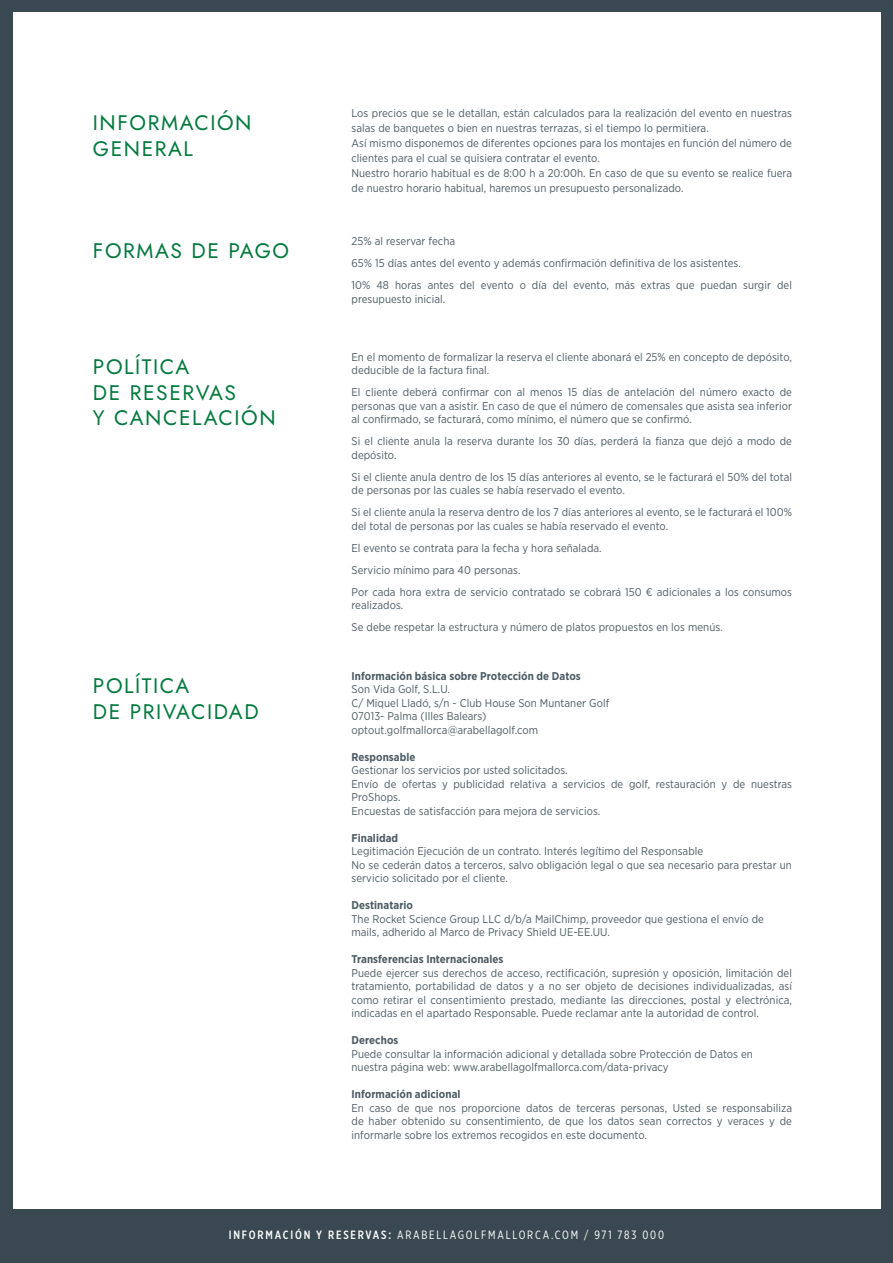
<style>
.page{position:relative;width:893px;height:1263px;background:#3a4951}
.page>*{position:absolute;margin:0;border:0;box-sizing:border-box;transform-origin:0 0}
.t1{font:21px/25.2px "Jost";letter-spacing:.075em;color:#03793e}
.t2{font:12px "Gotham X Narrow";letter-spacing:.15em;color:#fff}
.t3{font:11.25px/13.5px "Gotham Narrow";letter-spacing:.005em;color:#4c5c64}
.t4{font:700 11.25px "Gotham Narrow";letter-spacing:.005em;color:#4c5c64}
.s1{font-weight:500}
</style>
<div class="page">
<div style="left:13px;top:13px;width:867px;height:1196px;background:#fff"></div>
<h1 class="t1" style="left:93px;top:111px;width:160px">INFORMACIÓN<br>GENERAL</h1>
<h1 class="t1" style="left:93px;top:239px;width:198px">FORMAS DE PAGO</h1>
<h1 class="t1" style="left:93px;top:355px;width:184px">POLÍTICA<br>DE RESERVAS<br>Y CANCELACIÓN</h1>
<h1 class="t1" style="left:93px;top:674px;width:167px">POLÍTICA<br>DE PRIVACIDAD</h1>
<p class="t3" style="left:351px;top:105px;width:442px;line-height:15px">Los precios que se le detallan, están calculados para la realización del evento en nuestras salas de banquetes o bien en nuestras terrazas, si el tiempo lo permitiera.<br>Así mismo disponemos de diferentes opciones para los montajes en función del número de clientes para el cual se quisiera contratar el evento.<br>Nuestro horario habitual es de 8:00 h a 20:00h. En caso de que su evento se realice fuera de nuestro horario habitual, haremos un presupuesto personalizado.</p>
<p class="t3" style="left:351px;top:230px;width:442px;line-height:22px">25% al reservar fecha<br>65% 15 días antes del evento y además confirmación definitiva de los asistentes.<br>10% 48 horas antes del evento o día del evento, más extras que puedan surgir del</p>
<p class="t3" style="left:351px;top:292px;width:95px">presupuesto inicial.</p>
<p class="t3" style="left:351px;top:350px;width:442px">En el momento de formalizar la reserva el cliente abonará el 25% en concepto de depósito, deducible de la factura final.</p>
<p class="t3" style="left:351px;top:385px;width:442px;text-align:justify">El cliente deberá confirmar con al menos 15 días de antelación del número exacto de personas que van a asistir. En caso de que el número de comensales que asista sea inferior al confirmado, se facturará, como mínimo, el número que se confirmó.</p>
<p class="t3" style="left:351px;top:434px;width:442px">Si el cliente anula la reserva durante los 30 días, perderá la fianza que dejó a modo de depósito.</p>
<p class="t3" style="left:351px;top:470px;width:442px">Si el cliente anula dentro de los 15 días anteriores al evento, se le facturará el 50% del total de personas por las cuales se había reservado el evento.</p>
<p class="t3" style="left:351px;top:505px;width:442px">Si el cliente anula la reserva dentro de los 7 días anteriores al evento, se le facturará el 100% del total de personas por las cuales se había reservado el evento.</p>
<p class="t3" style="left:351px;top:537px;width:442px;line-height:22px">El evento se contrata para la fecha y hora señalada.<br>Servicio mínimo para 40 personas.<br>Por cada hora extra de servicio contratado se cobrará 150 € adicionales a los consumos</p>
<p class="t3" style="left:351px;top:594px;width:373px;line-height:22px">realizados.<br>Se debe respetar la estructura y número de platos propuestos en los menús.</p>
<p class="t4" style="left:351px;top:669px;width:231px">Información básica sobre Protección de Datos</p>
<p class="t3" style="left:351px;top:682px;width:259px">Son Vida Golf, S.L.U.<br>C/ Miquel Lladó, s/n - Club House Son Muntaner Golf 07013- Palma (Illes Balears) optout.golfmallorca@arabellagolf.com</p>
<p class="t4" style="left:351px;top:750px;width:66px">Responsable</p>
<p class="t3" style="left:351px;top:763px;width:442px">Gestionar los servicios por usted solicitados.<br>Envío de ofertas y publicidad relativa a servicios de golf, restauración y de nuestras ProShops.<br>Encuestas de satisfacción para mejora de servicios.</p>
<p class="t4" style="left:351px;top:831px;width:48px">Finalidad</p>
<p class="t3" style="left:351px;top:844px;width:442px">Legitimación Ejecución de un contrato. Interés legítimo del Responsable<br>No se cederán datos a terceros, salvo obligación legal o que sea necesario para prestar un servicio solicitado por el cliente.</p>
<p class="t4" style="left:351px;top:898px;width:63px">Destinatario</p>
<p class="t3" style="left:351px;top:912px;width:414px">The Rocket Science Group LLC d/b/a MailChimp, proveedor que gestiona el envío de mails, adherido al Marco de Privacy Shield UE-EE.UU.</p>
<p class="t4" style="left:351px;top:952px;width:153px">Transferencias Internacionales</p>
<p class="t3" style="left:351px;top:966px;width:442px;text-align:justify">Puede ejercer sus derechos de acceso, rectificación, supresión y oposición, limitación del tratamiento, portabilidad de datos y a no ser objeto de decisiones individualizadas, así como retirar el consentimiento prestado, mediante las direcciones, postal y electrónica, indicadas en el apartado Responsable. Puede reclamar ante la autoridad de control.</p>
<p class="t4" style="left:351px;top:1033px;width:48px">Derechos</p>
<p class="t3" style="left:351px;top:1047px;width:403px">Puede consultar la información adicional y detallada sobre Protección de Datos en nuestra página web: www.arabellagolfmallorca.com/data-privacy</p>
<p class="t4" style="left:351px;top:1087px;width:111px">Información adicional</p>
<p class="t3" style="left:351px;top:1101px;width:442px;text-align:justify">En caso de que nos proporcione datos de terceras personas, Usted se responsabiliza de haber obtenido su consentimiento, de que los datos sean correctos y veraces y de informarle sobre los extremos recogidos en este documento.</p>
<p class="t2" style="left:229px;top:1227px;width:437px"><span class="s1">INFORMACIÓN Y RESERVAS:</span> ARABELLAGOLFMALLORCA.COM / 971 783 000</p>
</div>
